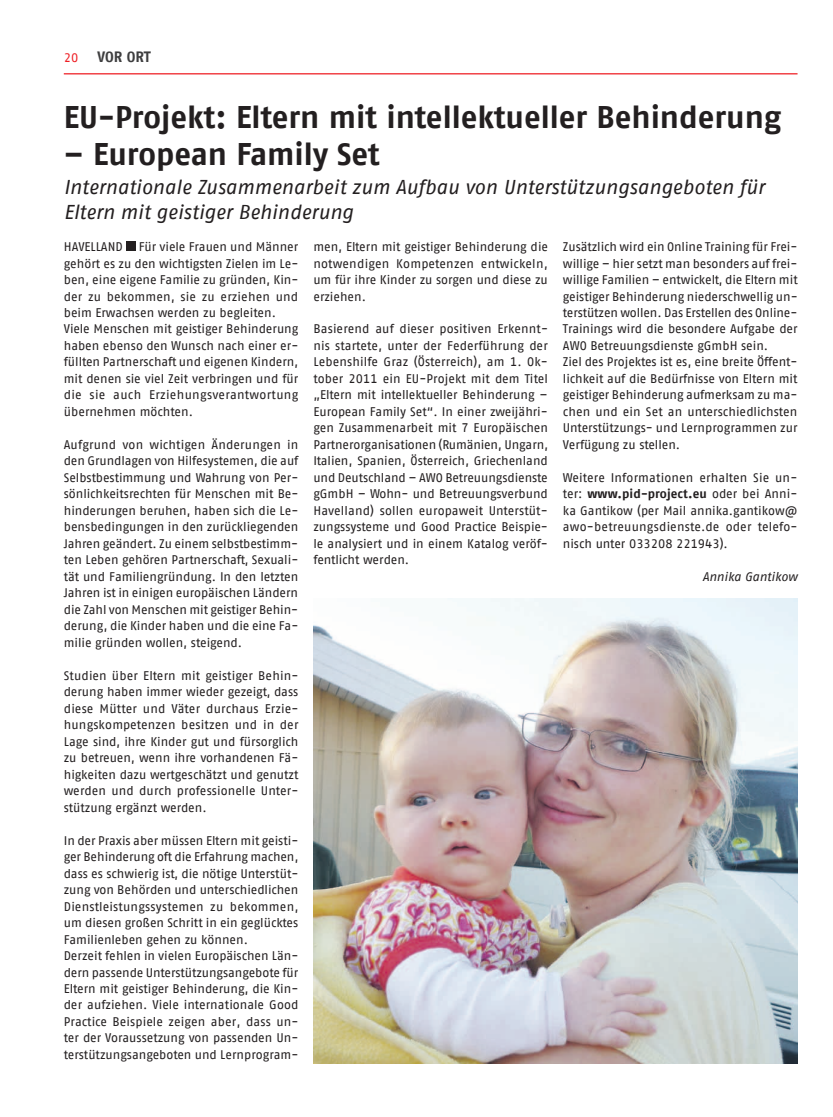
<style>
.page{position:relative;width:833px;height:1117px;background:#fff}
.page>*{position:absolute;margin:0;border:0;box-sizing:border-box;transform-origin:0 0}
.t1{font:700 31.25px "AWO Fago Office";color:#231f20}
.t2{font:italic 20px/25px "AWO Fago Office";letter-spacing:-.005em;color:#231f20}
.t3{font:700 15px "AWO Fago Office";letter-spacing:-.005em;color:#3e3e3f}
.t4{font:12.5px/16.5px "AWO Fago Office";color:#231f20;text-align:justify}
.t5{font:italic 12.5px "AWO Fago Office";color:#231f20}
.t6{font:12.5px "AWO Fago Office";color:#ee1d23}
.s1{font-weight:700}
</style>
<div class="page">
<hr style="left:64px;top:73px;width:733px;height:1px;background:#ee1d23">
<div style="left:126px;top:242px;width:9px;height:9px;background:#231f20"></div>
<img style="left:313px;top:598px;width:484px;height:465px">
<p class="t6" style="left:64px;top:50px;width:16px">20</p>
<p class="t3" style="left:97px;top:48px;width:55px">VOR ORT</p>
<h1 class="t1" style="left:64px;top:98px;width:719px">EU-Projekt: Eltern mit intellektueller Behinderung</h1>
<h1 class="t1" style="left:64px;top:136px;width:317px">– European Family Set</h1>
<h2 class="t2" style="left:64px;top:174px;width:702px">Internationale Zusammenarbeit zum Aufbau von Unterstützungsangeboten für<br>Eltern mit geistiger Behinderung</h2>
<p class="t4" style="left:313px;top:238px;width:236px">men, Eltern mit geistiger Behinderung die notwendigen Kompetenzen entwickeln, um für ihre Kinder zu sorgen und diese zu erziehen.</p>
<p class="t4" style="left:313px;top:321px;width:236px">Basierend auf dieser positiven Erkennt&shy;nis startete, unter der Federführung der Lebenshilfe Graz (Österreich), am 1. Ok&shy;tober 2011 ein EU-Projekt mit dem Titel „Eltern mit intellektueller Behinderung – European Family Set“. In einer zweijähri&shy;gen Zusammenarbeit mit 7 Europäischen Partnerorganisationen (Rumänien, Ungarn, Italien, Spanien, Österreich, Griechenland und Deutschland – AWO Betreuungsdienste gGmbH – Wohn- und Betreuungsverbund Havelland) sollen europaweit Unterstüt&shy;zungssysteme und Good Practice Beispie&shy;le analysiert und in einem Katalog veröf&shy;fentlicht werden.</p>
<p class="t4" style="left:64px;top:238px;width:236px;text-align:left;text-indent:75px">Für viele Frauen und Männer gehört es zu den wichtigsten Zielen im Le&shy;ben, eine eigene Familie zu gründen, Kin&shy;der zu bekommen, sie zu erziehen und beim Erwachsen werden zu begleiten.<br>Viele Menschen mit geistiger Behinderung haben ebenso den Wunsch nach einer er&shy;füllten Partnerschaft und eigenen Kindern, mit denen sie viel Zeit verbringen und für die sie auch Erziehungsverantwortung übernehmen möchten.</p>
<p class="t4" style="left:64px;top:436px;width:236px">Aufgrund von wichtigen Änderungen in den Grundlagen von Hilfesystemen, die auf Selbstbestimmung und Wahrung von Per&shy;sönlichkeitsrechten für Menschen mit Be&shy;hinderungen beruhen, haben sich die Le&shy;bensbedingungen in den zurückliegenden Jahren geändert. Zu einem selbstbestimm&shy;ten Leben gehören Partnerschaft, Sexuali&shy;tät und Familiengründung. In den letzten Jahren ist in einigen europäischen Ländern die Zahl von Menschen mit geistiger Behin&shy;derung, die Kinder haben und die eine Fa&shy;milie gründen wollen, steigend.</p>
<p class="t4" style="left:64px;top:666px;width:236px">Studien über Eltern mit geistiger Behin&shy;derung haben immer wieder gezeigt, dass diese Mütter und Väter durchaus Erzie&shy;hungskompetenzen besitzen und in der Lage sind, ihre Kinder gut und fürsorglich zu betreuen, wenn ihre vorhandenen Fä&shy;higkeiten dazu wertgeschätzt und genutzt werden und durch professionelle Unter&shy;stützung ergänzt werden.</p>
<p class="t4" style="left:64px;top:831px;width:236px;text-align:left">In der Praxis aber müssen Eltern mit geisti&shy;ger Behinderung oft die Erfahrung machen, dass es schwierig ist, die nötige Unterstüt&shy;zung von Behörden und unterschiedlichen Dienstleistungssystemen zu bekommen, um diesen großen Schritt in ein geglücktes Familienleben gehen zu können.<br>Derzeit fehlen in vielen Europäischen Län&shy;dern passende Unterstützungsangebote für Eltern mit geistiger Behinderung, die Kin&shy;der aufziehen. Viele internationale Good Practice Beispiele zeigen aber, dass un&shy;ter der Voraussetzung von passenden Un&shy;terstützungsangeboten und Lernprogram-</p>
<p class="t4" style="left:563px;top:238px;width:236px;text-align:left">Zusätzlich wird ein Online Training für Frei&shy;willige – hier setzt man besonders auf frei&shy;willige Familien – entwickelt, die Eltern mit geistiger Behinderung niederschwellig un&shy;terstützen wollen. Das Erstellen des Online-Trainings wird die besondere Aufgabe der AWO Betreuungsdienste gGmbH sein.<br>Ziel des Projektes ist es, eine breite Öffent&shy;lichkeit auf die Bedürfnisse von Eltern mit geistiger Behinderung aufmerksam zu ma&shy;chen und ein Set an unterschiedlichsten Unterstützungs- und Lernprogrammen zur Verfügung zu stellen.</p>
<p class="t4" style="left:563px;top:469px;width:236px">Weitere Informationen erhalten Sie un&shy;ter: <span class="s1">www.pid-project.eu</span> oder bei Anni&shy;ka Gantikow (per Mail annika.gantikow@ awo-betreuungsdienste.de oder telefo&shy;nisch unter 033208 221943).</p>
<p class="t5" style="left:702px;top:569px;width:97px">Annika Gantikow</p>
<p class="t4" style="left:64px;top:238px;width:16px">Havelland</p>
</div>
